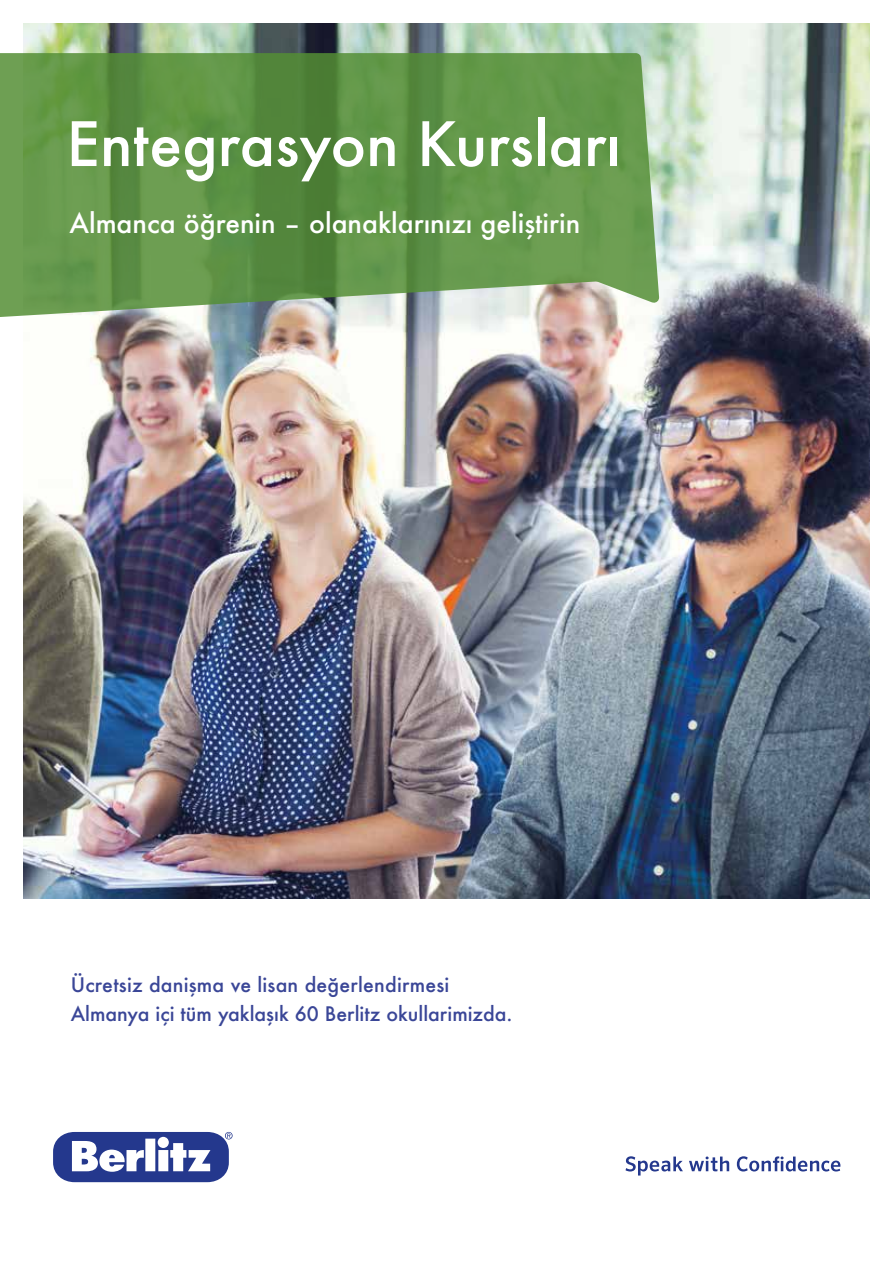
<style>
.page{position:relative;width:893px;height:1263px;background:#fff}
.page>*{position:absolute;margin:0;border:0;box-sizing:border-box;transform-origin:0 0}
.t1{font:500 59.4px "Futura";color:#fff}
.t2{font:500 26.55px "Futura";color:#fff}
.t3{font:500 19.5px/28.5px "Futura";color:#3a4697}
</style>
<div class="page">
<img style="left:23px;top:23px;width:847px;height:875px">
<svg style="left:225px;top:1132px;width:8px;height:7px"></svg>
<div style="left:53px;top:1132px;width:176px;height:50px;background:#24388d;border-radius:21px"></div>
<svg style="left:72px;top:1137px;width:138px;height:35px"></svg>
<svg style="left:625px;top:1156px;width:58px;height:19px"></svg>
<svg style="left:689px;top:1156px;width:40px;height:15px"></svg>
<svg style="left:737px;top:1156px;width:103px;height:15px"></svg>
<svg style="left:0;top:52px;width:661px;height:267px;background:#6b9a54"></svg>
<h1 class="t1" style="left:66px;top:103px;width:556px">Entegrasyon Kursları</h1>
<h2 class="t2" style="left:69px;top:205px;width:512px">Almanca öğrenin – olanaklarınızı geliştirin</h2>
<p class="t3" style="left:71px;top:970px;width:443px">Ücretsiz danişma ve lisan değerlendirmesi<br>Almanya içi tüm yaklaşık 60 Berlitz okullarimizda.</p>
</div>
